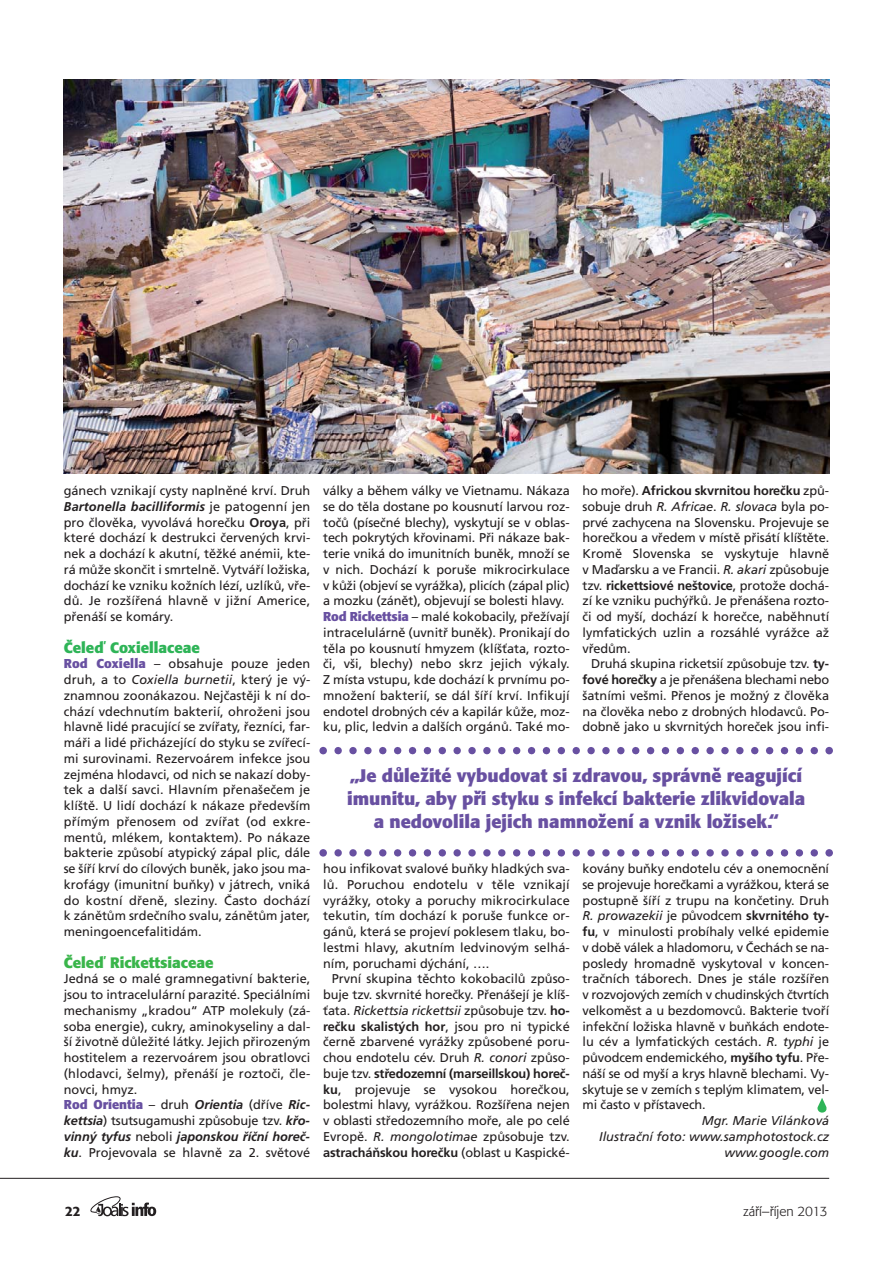
<style>
.page{position:relative;width:893px;height:1263px;background:#fff}
.page>*{position:absolute;margin:0;border:0;box-sizing:border-box;transform-origin:0 0}
.t1{font:700 18px/22.6px "Formata CE";color:#6850a1;text-align:center}
.t2{font:700 15px "Formata CE";color:#39b54a}
.t3{font:700 15px "Formata CE";color:#2eb457}
.t4{font:300 13.5px "Formata CE";color:#231f20}
.t5{font:500 13.5px "Formata CE";color:#231f20}
.t6{font:12.75px/15.8px "Frutiger CE";letter-spacing:-.005em;color:#231f20;text-align:justify}
.t7{font:italic 12.75px/15.8px "Frutiger CE";color:#231f20;text-align:right}
.s1{font-weight:700;font-style:italic}
.s2{font-weight:700}
.s3{font-family:"Formata CE";font-weight:700;color:#6850a1}
.s4{font-style:italic}
</style>
<div class="page">
<svg style="left:90px;top:1196px;width:66px;height:20px"></svg>
<hr style="left:0;top:1178px;width:829px;height:1px;background:#231f20">
<img style="left:64px;top:80px;width:765px;height:393px">
<svg style="left:319px;top:747px;width:514px;height:7px"></svg>
<svg style="left:319px;top:849px;width:514px;height:8px"></svg>
<svg style="left:817px;top:1098px;width:9px;height:15px"></svg>
<p class="t6" style="left:64px;top:484px;width:248px">gánech vznikají cysty naplněné krví. Druh <span class="s1">Bartonella bacilliformis</span> je patogenní jen pro člověka, vyvolává horečku <span class="s2">Oroya</span>, při které dochází k destrukci červených krvi&shy;nek a dochází k akutní, těžké anémii, kte&shy;rá může skončit i smrtelně. Vytváří ložiska, dochází ke vzniku kožních lézí, uzlíků, vře&shy;dů. Je rozšířená hlavně v jižní Americe, přenáší se komáry.</p>
<p class="t3" style="left:64px;top:641px;width:138px">Čeleď Coxiellaceae</p>
<p class="t6" style="left:64px;top:657px;width:248px"><span class="s3">Rod Coxiella</span> – obsahuje pouze jeden druh, a to <span class="s4">Coxiella burnetii</span>, který je vý&shy;znamnou zoonákazou. Nejčastěji k ní do&shy;chází vdechnutím bakterií, ohroženi jsou hlavně lidé pracující se zvířaty, řezníci, far&shy;máři a lidé přicházející do styku se zvířecí&shy;mi surovinami. Rezervoárem infekce jsou zejména hlodavci, od nich se nakazí doby&shy;tek a další savci. Hlavním přenašečem je klíště. U lidí dochází k nákaze především přímým přenosem od zvířat (od exkre&shy;mentů, mlékem, kontaktem). Po nákaze bakterie způsobí atypický zápal plic, dále se šíří krví do cílových buněk, jako jsou ma&shy;krofágy (imunitní buňky) v játrech, vniká do kostní dřeně, sleziny. Často dochází k zánětům srdečního svalu, zánětům jater, meningoencefalitidám.</p>
<p class="t2" style="left:64px;top:956px;width:151px">Čeleď Rickettsiaceae</p>
<p class="t6" style="left:64px;top:972px;width:248px;text-align:left">Jedná se o malé gramnegativní bakterie, jsou to intracelulární parazité. Speciálními mechanismy „kradou“ ATP molekuly (zá&shy;soba energie), cukry, aminokyseliny a dal&shy;ší životně důležité látky. Jejich přirozeným hostitelem a rezervoárem jsou obratlovci (hlodavci, šelmy), přenáší je roztoči, čle&shy;novci, hmyz.<br><span class="s3">Rod Orientia</span> – druh <span class="s1">Orientia</span> (dříve <span class="s1">Ric&shy;kettsia</span>) tsutsugamushi způsobuje tzv. <span class="s1">křo&shy;vinný tyfus</span> neboli <span class="s1">japonskou říční horeč&shy;ku</span>. Projevovala se hlavně za 2. světové</p>
<p class="t6" style="left:323px;top:484px;width:248px;text-align:left">války a během války ve Vietnamu. Nákaza se do těla dostane po kousnutí larvou roz&shy;točů (písečné blechy), vyskytují se v oblas&shy;tech pokrytých křovinami. Při nákaze bak&shy;terie vniká do imunitních buněk, množí se v nich. Dochází k poruše mikrocirkulace v kůži (objeví se vyrážka), plicích (zápal plic) a mozku (zánět), objevují se bolesti hlavy.<br><span class="s3">Rod Rickettsia</span> – malé kokobacily, přežívají intracelulárně (uvnitř buněk). Pronikají do těla po kousnutí hmyzem (klíšťata, rozto&shy;či, vši, blechy) nebo skrz jejich výkaly.<br>Z místa vstupu, kde dochází k prvnímu po&shy;množení bakterií, se dál šíří krví. Infikují endotel drobných cév a kapilár kůže, moz&shy;ku, plic, ledvin a dalších orgánů. Také mo-</p>
<p class="t6" style="left:583px;top:484px;width:248px">ho moře). <span class="s2">Africkou skvrnitou horečku</span> způ&shy;sobuje druh <span class="s4">R. Africae</span>. <span class="s4">R. slovaca</span> byla po&shy;prvé zachycena na Slovensku. Projevuje se horečkou a vředem v místě přisátí klíštěte.<br>Kromě Slovenska se vyskytuje hlavně v Maďarsku a ve Francii. <span class="s4">R. akari</span> způsobuje tzv. <span class="s2">rickettsiové neštovice</span>, protože dochá&shy;zí ke vzniku puchýřků. Je přenášena rozto&shy;či od myší, dochází k horečce, naběhnutí lymfatických uzlin a rozsáhlé vyrážce až vředům.</p>
<p class="t6" style="left:583px;top:657px;width:248px;text-indent:9px">Druhá skupina ricketsií způsobuje tzv. <span class="s2">ty&shy;fové horečky</span> a je přenášena blechami nebo šatními vešmi. Přenos je možný z člověka na člověka nebo z drobných hlodavců. Po&shy;dobně jako u skvrnitých horeček jsou infi-</p>
<h1 class="t1" style="left:347px;top:766px;width:460px">„Je důležité vybudovat si zdravou, správně reagující imunitu, aby při styku s infekcí bakterie zlikvidovala a nedovolila jejich namnožení a vznik ložisek.“</h1>
<p class="t6" style="left:323px;top:862px;width:248px">hou infikovat svalové buňky hladkých sva&shy;lů. Poruchou endotelu v těle vznikají vyrážky, otoky a poruchy mikrocirkulace tekutin, tím dochází k poruše funkce or&shy;gánů, která se projeví poklesem tlaku, bo&shy;lestmi hlavy, akutním ledvinovým selhá&shy;ním, poruchami dýchání, ….</p>
<p class="t6" style="left:323px;top:972px;width:248px;text-indent:9px">První skupina těchto kokobacilů způso&shy;buje tzv. skvrnité horečky. Přenášejí je klíš&shy;ťata. <span class="s4">Rickettsia rickettsii</span> způsobuje tzv. <span class="s2">ho&shy;rečku skalistých hor</span>, jsou pro ni typické černě zbarvené vyrážky způsobené poru&shy;chou endotelu cév. Druh <span class="s4">R. conori</span> způso&shy;buje tzv. <span class="s2">středozemní (marseillskou) horeč&shy;ku</span>, projevuje se vysokou horečkou, bolestmi hlavy, vyrážkou. Rozšířena nejen v oblasti středozemního moře, ale po celé Evropě. <span class="s4">R. mongolotimae</span> způsobuje tzv. <span class="s2">astracháňskou horečku</span> (oblast u Kaspické-</p>
<p class="t6" style="left:583px;top:862px;width:248px">kovány buňky endotelu cév a onemocnění se projevuje horečkami a vyrážkou, která se postupně šíří z trupu na končetiny. Druh <span class="s4">R. prowazekii</span> je původcem <span class="s2">skvrnitého ty&shy;fu</span>, v minulosti probíhaly velké epidemie v době válek a hladomoru, v Čechách se na&shy;posledy hromadně vyskytoval v koncen&shy;tračních táborech. Dnes je stále rozšířen v rozvojových zemích v chudinských čtvrtích velkoměst a u bezdomovců. Bakterie tvoří infekční ložiska hlavně v buňkách endote&shy;lu cév a lymfatických cestách. <span class="s4">R. typhi</span> je původcem endemického, <span class="s2">myšího tyfu</span>. Pře&shy;náší se od myší a krys hlavně blechami. Vy&shy;skytuje se v zemích s teplým klimatem, vel&shy;mi často v přístavech.</p>
<p class="t7" style="left:599px;top:1114px;width:231px">Mgr. Marie Vilánková<br>Ilustrační foto: www.samphotostock.cz www.google.com</p>
<p class="t5" style="left:65px;top:1205px;width:17px">22</p>
<p class="t4" style="left:743px;top:1205px;width:86px">září–říjen 2013</p>
</div>
